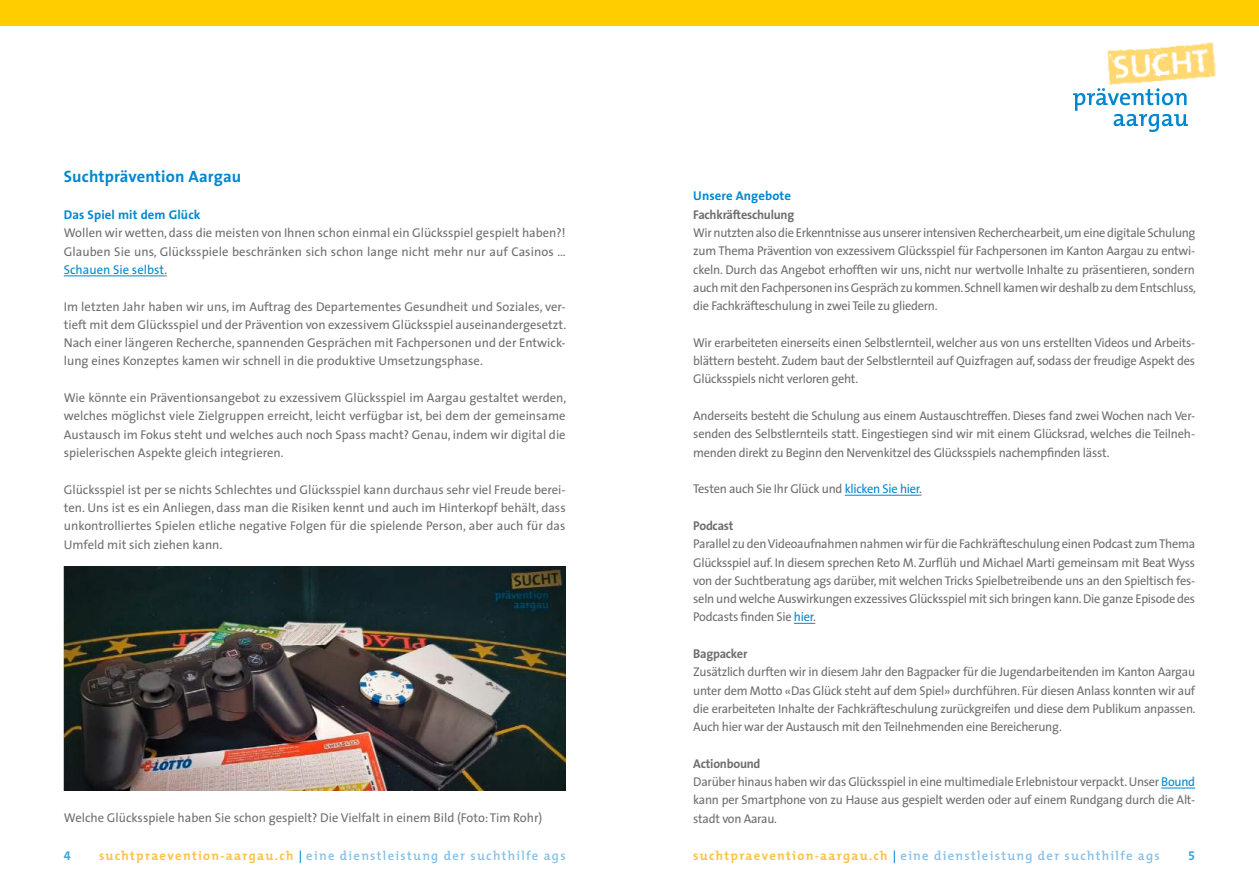
<style>
.page{position:relative;width:1259px;height:893px;background:#fff}
.page>*{position:absolute;margin:0;border:0;box-sizing:border-box;transform-origin:0 0}
.t1{font:700 16.5px "The Sans";letter-spacing:.01em;color:#0087cf}
.t2{font:12.75px/18.3px "The Sans";letter-spacing:-.02em;color:#6e6e6e;text-align:justify}
.t3{font:600 12.75px "The Mix";letter-spacing:.1em;color:#85c0ea}
.t4{font:12.75px "The Sans";color:#6e6e6e}
.t5{font:700 12.75px "The Sans";letter-spacing:-.02em;color:#6e6e6e}
.t6{font:700 12.75px "The Sans";letter-spacing:.01em;color:#0087cf}
.t7{font:12.75px "The Sans Bold Expert";color:#36a8e0}
.s1{color:#0087cf}
.s2{font-weight:700}
.s3{font-weight:700;color:#fcc249}
</style>
<div class="page">
<svg style="left:1073px;top:88px;width:115px;height:44px"></svg>
<img style="left:1107px;top:43px;width:109px;height:42px">
<div style="left:0;top:0;width:1259px;height:26px;background:#ffcd00"></div>
<hr style="left:64px;top:276px;width:100px;height:1px;background:#0087cf">
<hr style="left:844px;top:495px;width:75px;height:1px;background:#0087cf">
<svg style="left:794px;top:623px;width:21px;height:1px"></svg>
<hr style="left:1161px;top:788px;width:34px;height:1px;background:#0087cf">
<img style="left:64px;top:567px;width:502px;height:223px">
<p class="t1" style="left:64px;top:163px;width:179px">Suchtprävention Aargau</p>
<p class="t6" style="left:64px;top:204px;width:138px">Das Spiel mit dem Glück</p>
<p class="t2" style="left:64px;top:224px;width:503px">Wollen wir wetten, dass die meisten von Ihnen schon einmal ein Glücksspiel gespielt haben?!<br>Glauben Sie uns, Glücksspiele beschränken sich schon lange nicht mehr nur auf Casinos … <span class="s1">Schauen Sie selbst</span>.</p>
<p class="t2" style="left:64px;top:297px;width:504px">Im letzten Jahr haben wir uns, im Auftrag des Departementes Gesundheit und Soziales, ver&shy;tieft mit dem Glücksspiel und der Prävention von exzessivem Glücksspiel auseinandergesetzt.<br>Nach einer längeren Recherche, spannenden Gesprächen mit Fachpersonen und der Entwick&shy;lung eines Konzeptes kamen wir schnell in die produktive Umsetzungsphase.</p>
<p class="t2" style="left:64px;top:388px;width:504px">Wie könnte ein Präventionsangebot zu exzessivem Glücksspiel im Aargau gestaltet werden, welches möglichst viele Zielgruppen erreicht, leicht verfügbar ist, bei dem der gemeinsame Austausch im Fokus steht und welches auch noch Spass macht? Genau, indem wir digital die spielerischen Aspekte gleich integrieren.</p>
<p class="t2" style="left:64px;top:480px;width:503px">Glücksspiel ist per se nichts Schlechtes und Glücksspiel kann durchaus sehr viel Freude berei&shy;ten. Uns ist es ein Anliegen, dass man die Risiken kennt und auch im Hinterkopf behält, dass unkontrolliertes Spielen etliche negative Folgen für die spielende Person, aber auch für das Umfeld mit sich ziehen kann.</p>
<p class="t4" style="left:64px;top:807px;width:480px">Welche Glücksspiele haben Sie schon gespielt? Die Vielfalt in einem Bild (Foto: Tim Rohr)</p>
<p class="t6" style="left:693px;top:185px;width:99px">Unsere Angebote</p>
<p class="t5" style="left:693px;top:204px;width:102px">Fachkräfteschulung</p>
<p class="t2" style="left:693px;top:223px;width:504px">Wir nutzten also die Erkenntnisse aus unserer intensiven Recherchearbeit, um eine digitale Schulung zum Thema Prävention von exzessivem Glücksspiel für Fachpersonen im Kanton Aargau zu entwi&shy;ckeln. Durch das Angebot erhofften wir uns, nicht nur wertvolle Inhalte zu präsentieren, sondern auch mit den Fachpersonen ins Gespräch zu kommen. Schnell kamen wir deshalb zu dem Entschluss, die Fachkräfteschulung in zwei Teile zu gliedern.</p>
<p class="t2" style="left:693px;top:333px;width:503px">Wir erarbeiteten einerseits einen Selbstlernteil, welcher aus von uns erstellten Videos und Arbeits&shy;blättern besteht. Zudem baut der Selbstlernteil auf Quizfragen auf, sodass der freudige Aspekt des Glücksspiels nicht verloren geht.</p>
<p class="t2" style="left:693px;top:406px;width:503px">Anderseits besteht die Schulung aus einem Austauschtreffen. Dieses fand zwei Wochen nach Ver&shy;senden des Selbstlernteils statt. Eingestiegen sind wir mit einem Glücksrad, welches die Teilneh&shy;menden direkt zu Beginn den Nervenkitzel des Glücksspiels nachempfinden lässt.</p>
<p class="t2" style="left:693px;top:479px;width:230px">Testen auch Sie Ihr Glück und <span class="s1">klicken Sie hier</span>.</p>
<p class="t5" style="left:693px;top:515px;width:42px">Podcast</p>
<p class="t2" style="left:693px;top:534px;width:503px">Parallel zu den Videoaufnahmen nahmen wir für die Fachkräfteschulung einen Podcast zum Thema Glücksspiel auf. In diesem sprechen Reto M. Zurflüh und Michael Marti gemeinsam mit Beat Wyss von der Suchtberatung ags darüber, mit welchen Tricks Spielbetreibende uns an den Spieltisch fes&shy;seln und welche Auswirkungen exzessives Glücksspiel mit sich bringen kann. Die ganze Episode des Podcasts finden Sie <span class="s1">hier</span>.</p>
<p class="t5" style="left:693px;top:643px;width:56px">Bagpacker</p>
<p class="t2" style="left:693px;top:662px;width:504px">Zusätzlich durften wir in diesem Jahr den Bagpacker für die Jugendarbeitenden im Kanton Aargau unter dem Motto «Das Glück steht auf dem Spiel» durchführen. Für diesen Anlass konnten wir auf die erarbeiteten Inhalte der Fachkräfteschulung zurückgreifen und diese dem Publikum anpassen.<br>Auch hier war der Austausch mit den Teilnehmenden eine Bereicherung.</p>
<p class="t2" style="left:693px;top:754px;width:503px;text-align:left"><span class="s2">Actionbound<br></span>Darüber hinaus haben wir das Glücksspiel in eine multimediale Erlebnistour verpackt. Unser <span class="s1">Bound </span>kann per Smartphone von zu Hause aus gespielt werden oder auf einem Rundgang durch die Alt&shy;stadt von Aarau.</p>
<p class="t7" style="left:64px;top:845px;width:9px">4</p>
<p class="t3" style="left:99px;top:845px;width:468px"><span class="s3">suchtpraevention-aargau.ch</span> <span class="s1">|</span> eine dienstleistung der suchthilfe ags</p>
<p class="t3" style="left:693px;top:845px;width:468px"><span class="s3">suchtpraevention-aargau.ch</span> <span class="s1">|</span> eine dienstleistung der suchthilfe ags</p>
<p class="t7" style="left:1188px;top:845px;width:9px">5</p>
</div>
